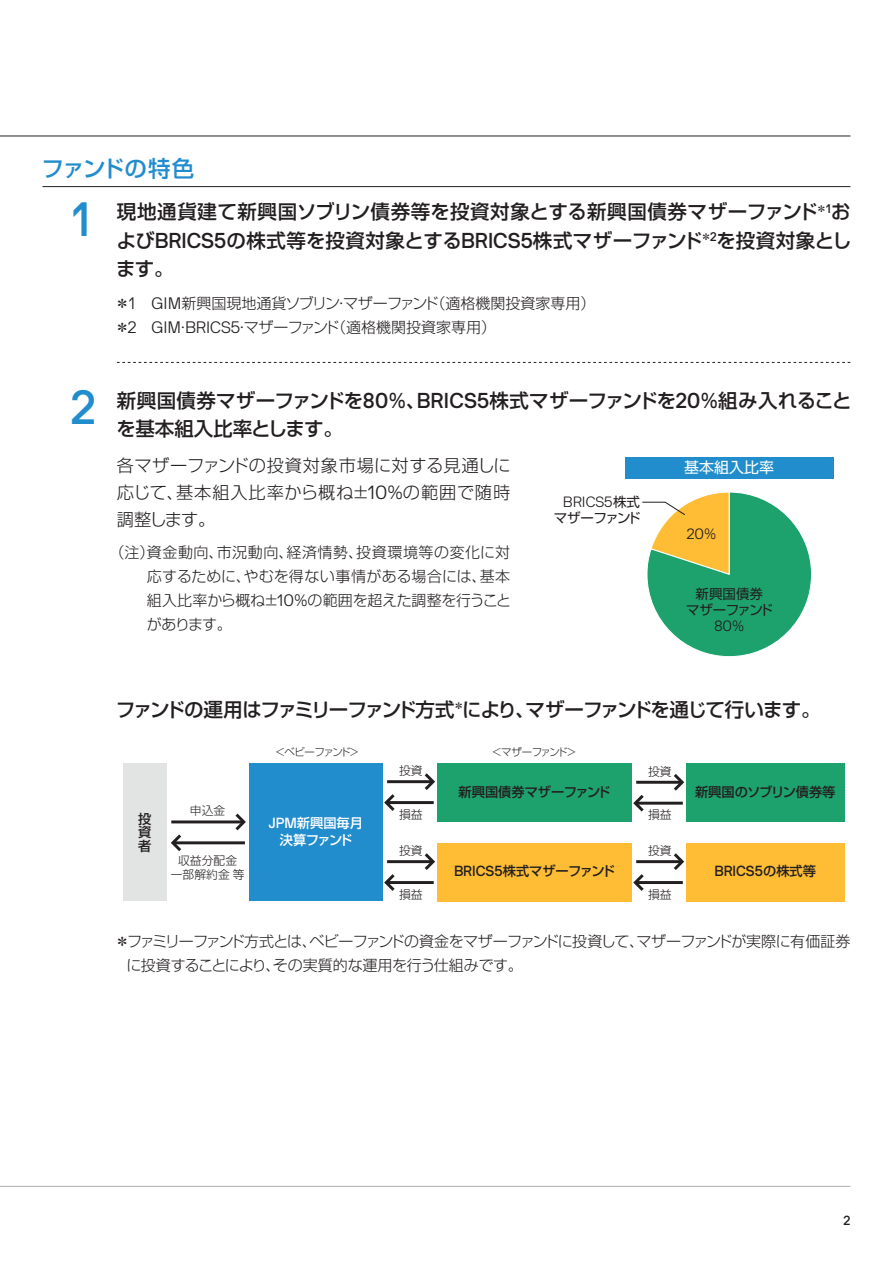
<style>
.page{position:relative;width:893px;height:1263px;background:#fff}
.page>*{position:absolute;margin:0;border:0;box-sizing:border-box;transform-origin:0 0}
.t1{font:47.85px "JPMAM Pro Med";color:#228dcd}
.t2{font:500 22.5px "Shin Go Pr 5";letter-spacing:-.025em;color:#228dcd}
.t3{font:500 19.5px/28.5px "Shin Go Pr 5";letter-spacing:-.02em;color:#231f20;text-align:justify}
.t4{font:500 19.5px/28.5px "Shin Go Pr 5";color:#231f20}
.t5{font:500 19.5px "Shin Go Pr 5";letter-spacing:-.07em;color:#231f20}
.t6{font:300 17.25px/27px "Shin Go Pr 5";letter-spacing:.03em;color:#231f20;text-align:justify}
.t7{font:300 15px/24px "Shin Go Pr 5";letter-spacing:-.015em;color:#231f20}
.t8{font:300 15px/24px "Shin Go Pr 5";letter-spacing:-.04em;color:#231f20}
.t9{font:15px "Shin Go Pr 5";color:#fff}
.t10{font:14.85px "JPMAM Pro Lig";color:#231f20}
.t11{font:14.55px "JPMAM Pro Med";color:#231f20}
.t12{font:13.5px/15.9px "Shin Go Pr 5";letter-spacing:-.02em;color:#231f20;text-align:center}
.t13{font:13.5px "Shin Go Pr 5";letter-spacing:-.085em;color:#231f20}
.t14{font:500 13.2px/13.4px "Shin Go Pr 5";letter-spacing:-.01em;color:#231f20;text-align:justify}
.t15{font:500 13.2px "Shin Go Pr 5";letter-spacing:-.03em;color:#231f20}
.t16{font:500 13.2px/17.7px "Shin Go Pr 5";color:#fff;text-align:center}
.t17{font:13.2px "JPMAM Pro Med";color:#231f20}
.t18{font:300 11.85px/13.6px "Shin Go Pr 5";color:#231f20;text-align:center}
.t19{font:300 10.5px "Shin Go Pr 5";letter-spacing:-.1em;color:#231f20}
.s1{font-family:"JPMAM Pro Med";font-weight:400;font-size:21.45px}
.s2{font-family:"JPMAM Pro Lig";font-weight:400;font-size:16.5px}
.s3{font-family:"JPMAM Pro Lig";font-weight:400;font-size:19.05px}
.s4{font-family:"Shin Go Pr 5";font-size:13.5px}
.s5{font-family:"JPMAM Pro Med";font-weight:400;font-size:14.55px}
.s6{font-family:"Shin Go Pr 5";font-weight:500;font-size:13.2px}
</style>
<div class="page">
<hr style="left:0;top:1186px;width:850px;height:1px;background:#abadaf">
<hr style="left:0;top:136px;width:850px;height:1px;background:#231f20">
<hr style="left:43px;top:186px;width:807px;height:1px;background:#231f20">
<svg style="left:642px;top:492px;width:170px;height:165px"></svg>
<div style="left:625px;top:457px;width:208px;height:21px;background:#228dcd"></div>
<hr style="left:171px;top:820px;width:71px;height:3px;background:#231f20">
<svg style="left:232px;top:813px;width:14px;height:18px"></svg>
<hr style="left:174px;top:841px;width:71px;height:3px;background:#231f20">
<svg style="left:170px;top:834px;width:14px;height:18px"></svg>
<div style="left:123px;top:763px;width:44px;height:138px;background:#e2e4e4"></div>
<div style="left:686px;top:843px;width:159px;height:58px;background:#febd35"></div>
<div style="left:686px;top:763px;width:159px;height:59px;background:#1da26d"></div>
<div style="left:249px;top:763px;width:134px;height:138px;background:#228dcd"></div>
<div style="left:437px;top:843px;width:195px;height:58px;background:#febd35"></div>
<svg style="left:384px;top:794px;width:14px;height:17px"></svg>
<hr style="left:387px;top:801px;width:47px;height:3px;background:#231f20">
<hr style="left:387px;top:780px;width:45px;height:3px;background:#231f20">
<svg style="left:422px;top:773px;width:13px;height:17px"></svg>
<svg style="left:384px;top:874px;width:11px;height:17px"></svg>
<hr style="left:387px;top:881px;width:47px;height:3px;background:#231f20">
<hr style="left:387px;top:860px;width:45px;height:3px;background:#231f20">
<svg style="left:422px;top:853px;width:13px;height:17px"></svg>
<svg style="left:633px;top:874px;width:11px;height:17px"></svg>
<hr style="left:636px;top:881px;width:47px;height:3px;background:#231f20">
<hr style="left:636px;top:860px;width:45px;height:3px;background:#231f20">
<svg style="left:671px;top:853px;width:14px;height:17px"></svg>
<svg style="left:633px;top:794px;width:14px;height:18px"></svg>
<hr style="left:636px;top:802px;width:47px;height:3px;background:#231f20">
<hr style="left:636px;top:781px;width:45px;height:3px;background:#231f20">
<svg style="left:671px;top:774px;width:14px;height:17px"></svg>
<div style="left:437px;top:763px;width:195px;height:59px;background:#1da26d"></div>
<svg style="left:117px;top:362px;width:733px;height:1px"></svg>
<h2 class="t2" style="left:41px;top:150px;width:154px">ファンドの特色</h2>
<h3 class="t3" style="left:116px;top:196px;width:737px">現地通貨建て新興国ソブリン債券等を投資対象とする新興国債券マザーファンド<sup>＊</sup><sup>1</sup>および<span class="s1">BRICS5</span>の株式等を投資対象とする<span class="s1">BRICS5</span>株式マザーファンド<sup>＊</sup><sup>2</sup>を投資対象とします。</h3>
<p class="t7" style="left:115px;top:290px;width:482px">＊<span class="s2">1 GIM</span>新興国現地通貨ソブリン・マザーファンド（適格機関投資家専用）＊<span class="s2">2 GIM</span>・<span class="s2">BRICS5</span>・マザーファンド（適格機関投資家専用）</p>
<h1 class="t1" style="left:72px;top:192px;width:20px">1</h1>
<h1 class="t1" style="left:71px;top:380px;width:27px">2</h1>
<h3 class="t4" style="left:116px;top:384px;width:737px">新興国債券マザーファンドを<span class="s1">80%</span>、<span class="s1">BRICS5</span>株式マザーファンドを<span class="s1">20%</span>組み入れることを基本組入比率とします。</h3>
<p class="t6" style="left:117px;top:450px;width:395px">各マザーファンドの投資対象市場に対する見通しに応じて、基本組入比率から概ね±<span class="s3">10%</span>の範囲で随時調整します。</p>
<p class="t7" style="left:147px;top:539px;width:366px;text-align:justify;text-indent:-37px">（注）資金動向、市況動向、経済情勢、投資環境等の変化に対応するために、やむを得ない事情がある場合には、基本組入比率から概ね±<span class="s2">10%</span>の範囲を超えた調整を行うことがあります。</p>
<p class="t9" style="left:684px;top:455px;width:92px">基本組入比率</p>
<p class="t10" style="left:563px;top:494px;width:79px">BRICS5<span class="s4">株式</span></p>
<p class="t13" style="left:554px;top:507px;width:88px">マザーファンド</p>
<p class="t10" style="left:687px;top:525px;width:31px">20%</p>
<p class="t12" style="left:686px;top:585px;width:88px">新興国債券<br>マザーファンド</p>
<p class="t10" style="left:714px;top:617px;width:31px">80%</p>
<h3 class="t5" style="left:116px;top:693px;width:706px">ファンドの運用はファミリーファンド方式<sup>＊</sup>により、マザーファンドを通じて行います。</h3>
<p class="t14" style="left:138px;top:811px;width:15px">投資者</p>
<p class="t18" style="left:190px;top:803px;width:37px">申込金</p>
<p class="t18" style="left:171px;top:852px;width:75px">収益分配金一部解約金等</p>
<p class="t19" style="left:275px;top:743px;width:86px">＜ベビーファンド＞</p>
<p class="t19" style="left:492px;top:743px;width:86px">＜マザーファンド＞</p>
<p class="t16" style="left:269px;top:812px;width:96px"><span class="s5">JPM</span>新興国毎月決算ファンド</p>
<p class="t18" style="left:399px;top:763px;width:25px">投資</p>
<p class="t18" style="left:399px;top:806px;width:25px">損益</p>
<p class="t18" style="left:399px;top:843px;width:25px">投資</p>
<p class="t18" style="left:399px;top:886px;width:25px">損益</p>
<p class="t14" style="left:458px;top:784px;width:154px">新興国債券マザーファンド</p>
<p class="t15" style="left:454px;top:860px;width:162px"><span class="s5">BRICS5</span>株式マザーファンド</p>
<p class="t18" style="left:648px;top:763px;width:25px">投資</p>
<p class="t18" style="left:648px;top:807px;width:25px">損益</p>
<p class="t18" style="left:648px;top:843px;width:25px">投資</p>
<p class="t18" style="left:648px;top:886px;width:25px">損益</p>
<p class="t14" style="left:695px;top:784px;width:142px">新興国のソブリン債券等</p>
<p class="t11" style="left:714px;top:863px;width:103px">BRICS5<span class="s6">の株式等</span></p>
<p class="t8" style="left:126px;top:927px;width:725px;text-indent:-12px">＊ファミリーファンド方式とは、ベビーファンドの資金をマザーファンドに投資して、マザーファンドが実際に有価証券に投資することにより、その実質的な運用を行う仕組みです。</p>
<p class="t17" style="left:843px;top:1212px;width:9px">2</p>
</div>
